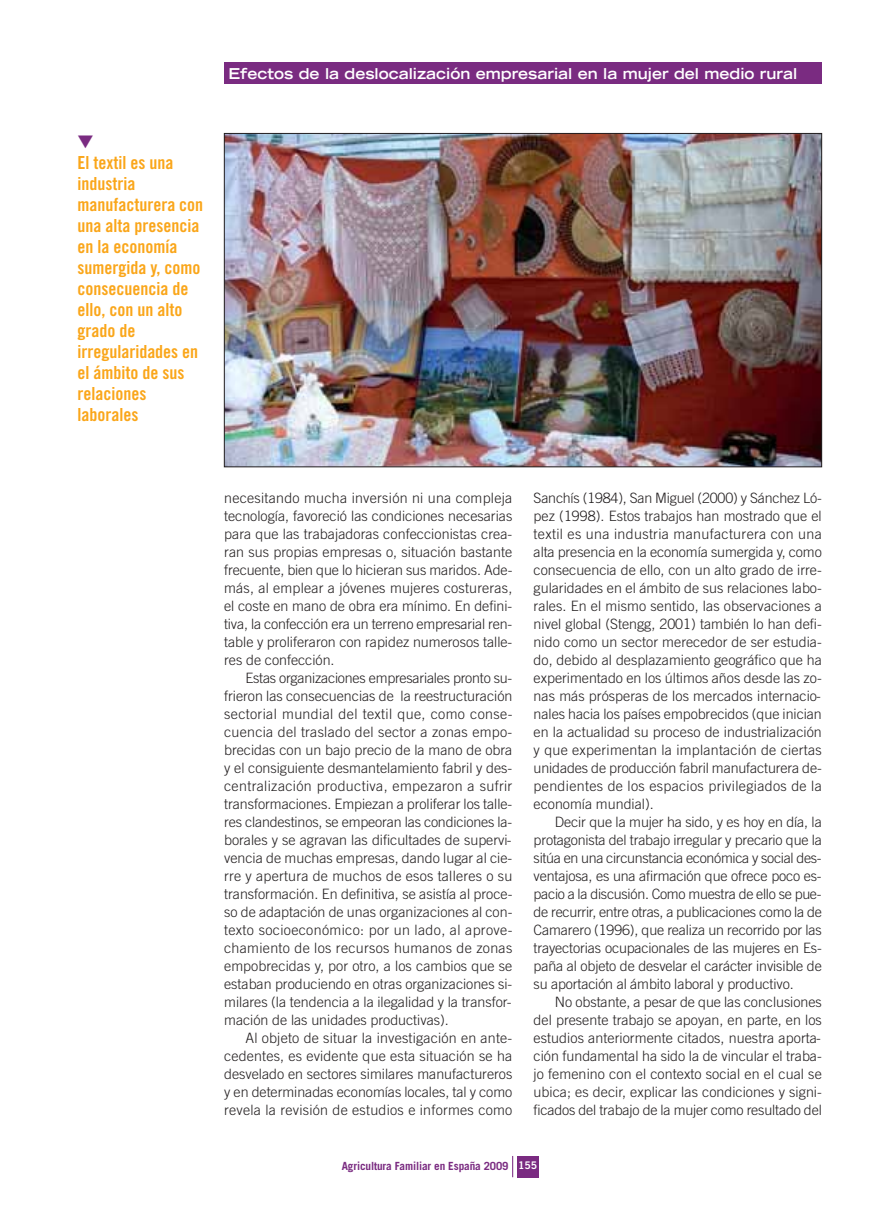
<style>
.page{position:relative;width:895px;height:1210px;background:#fff}
.page>*{position:absolute;margin:0;border:0;box-sizing:border-box;transform-origin:0 0}
.t1{font:18px/21px "Trade Gothic Bold Cond Twenty";color:#faa61a}
.t2{font:700 expanded 15px "Trade Gothic LH";color:#fff}
.t3{font:300 14.25px/18px "Trade Gothic";color:#231f20;text-align:justify}
.t4{font:700 11.25px "Trade Gothic";letter-spacing:-.01em;color:#7a2b81}
.s1{font-family:"Trade Gothic Bold Two";font-weight:400;font-size:10.5px;color:#fff}
</style>
<div class="page">
<div style="left:224px;top:63px;width:597px;height:21px;background:#7a2b81"></div>
<div style="left:517px;top:1155px;width:21px;height:22px;background:#7a2b81"></div>
<svg style="left:512px;top:1156px;width:1px;height:21px"></svg>
<img style="left:226px;top:135px;width:593px;height:330px">
<p class="t2" style="left:228px;top:68px;width:570px">Efectos de la deslocalización empresarial en la mujer del medio rural</p>
<p class="t1" style="left:77px;top:154px;width:127px">El textil es una industria manufacturera con una alta presencia en la economía sumergida y, como consecuencia de ello, con un alto grado de irregularidades en el ámbito de sus relaciones laborales</p>
<p class="t3" style="left:224px;top:490px;width:290px">necesitando mucha inversión ni una compleja tecnología, favoreció las condiciones necesarias para que las trabajadoras confeccionistas crea&shy;ran sus propias empresas o, situación bastante frecuente, bien que lo hicieran sus maridos. Ade&shy;más, al emplear a jóvenes mujeres costureras, el coste en mano de obra era mínimo. En defini&shy;tiva, la confección era un terreno empresarial ren&shy;table y proliferaron con rapidez numerosos talle&shy;res de confección.</p>
<p class="t3" style="left:224px;top:670px;width:290px;text-indent:21px">Estas organizaciones empresariales pronto su&shy;frieron las consecuencias de la reestructuración sectorial mundial del textil que, como conse&shy;cuencia del traslado del sector a zonas empo&shy;brecidas con un bajo precio de la mano de obra y el consiguiente desmantelamiento fabril y des&shy;centralización productiva, empezaron a sufrir transformaciones. Empiezan a proliferar los talle&shy;res clandestinos, se empeoran las condiciones la&shy;borales y se agravan las dificultades de supervi&shy;vencia de muchas empresas, dando lugar al cie&shy;rre y apertura de muchos de esos talleres o su transformación. En definitiva, se asistía al proce&shy;so de adaptación de unas organizaciones al con&shy;texto socioeconómico: por un lado, al aprove&shy;chamiento de los recursos humanos de zonas empobrecidas y, por otro, a los cambios que se estaban produciendo en otras organizaciones si&shy;milares (la tendencia a la ilegalidad y la transfor&shy;mación de las unidades productivas).</p>
<p class="t3" style="left:224px;top:1030px;width:290px;text-indent:21px">Al objeto de situar la investigación en ante&shy;cedentes, es evidente que esta situación se ha desvelado en sectores similares manufactureros y en determinadas economías locales, tal y como revela la revisión de estudios e informes como</p>
<p class="t3" style="left:533px;top:490px;width:290px">Sanchís (1984), San Miguel (2000) y Sánchez Ló&shy;pez (1998). Estos trabajos han mostrado que el textil es una industria manufacturera con una alta presencia en la economía sumergida y, como consecuencia de ello, con un alto grado de irre&shy;gularidades en el ámbito de sus relaciones labo&shy;rales. En el mismo sentido, las observaciones a nivel global (Stengg, 2001) también lo han defi&shy;nido como un sector merecedor de ser estudia&shy;do, debido al desplazamiento geográfico que ha experimentado en los últimos años desde las zo&shy;nas más prósperas de los mercados internacio&shy;nales hacia los países empobrecidos (que inician en la actualidad su proceso de industrialización y que experimentan la implantación de ciertas unidades de producción fabril manufacturera de&shy;pendientes de los espacios privilegiados de la economía mundial).</p>
<p class="t3" style="left:533px;top:814px;width:290px;text-indent:21px">Decir que la mujer ha sido, y es hoy en día, la protagonista del trabajo irregular y precario que la sitúa en una circunstancia económica y social des&shy;ventajosa, es una afirmación que ofrece poco es&shy;pacio a la discusión. Como muestra de ello se pue&shy;de recurrir, entre otras, a publicaciones como la de Camarero (1996), que realiza un recorrido por las trayectorias ocupacionales de las mujeres en Es&shy;paña al objeto de desvelar el carácter invisible de su aportación al ámbito laboral y productivo.</p>
<p class="t3" style="left:533px;top:994px;width:290px;text-indent:21px">No obstante, a pesar de que las conclusiones del presente trabajo se apoyan, en parte, en los estudios anteriormente citados, nuestra aporta&shy;ción fundamental ha sido la de vincular el traba&shy;jo femenino con el contexto social en el cual se ubica; es decir, explicar las condiciones y signi&shy;ficados del trabajo de la mujer como resultado del</p>
<p class="t4" style="left:342px;top:1161px;width:197px">Agricultura Familiar en España 2009 <span class="s1">155</span></p>
</div>
